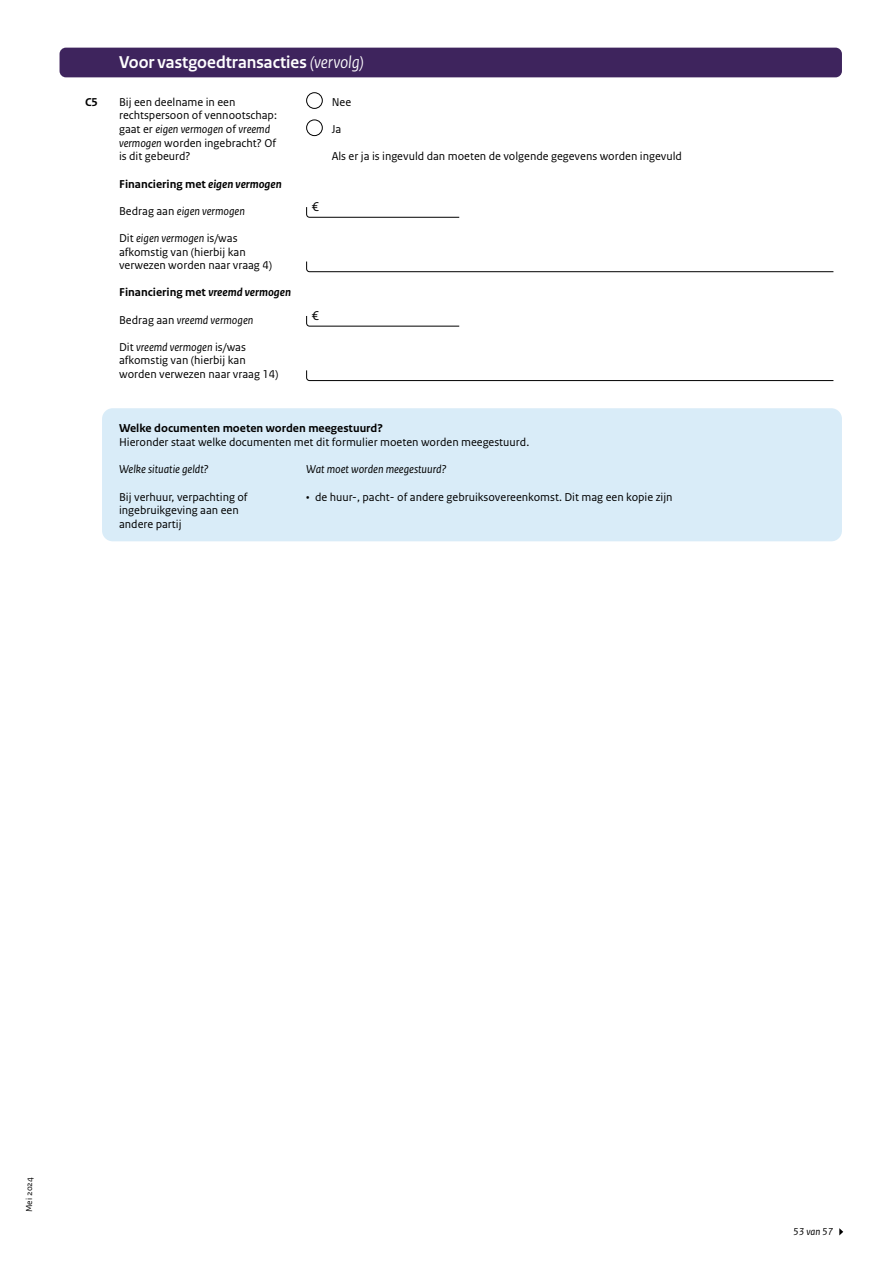
<style>
.page{position:relative;width:893px;height:1263px;background:#fff}
.page>*{position:absolute;margin:0;border:0;box-sizing:border-box;transform-origin:0 0}
.Kop_wit_inspring_niet_in_TOC{font:700 18px "Rijksoverheid Sans Heading";color:#fff}
.Tekst_invulkaders{font:13.5px "Rijksoverheid Sans Text";color:#000}
.Tekst_invulkaders-2{font:12px/13.6px "Rijksoverheid Sans Text";color:#000}
.Tekst_invulkaders_vragen_met_cijfer_of_l{font:12px/13.6px "Rijksoverheid Sans Text";color:#000}
.Tussenkop_H4{font:700 12px "Rijksoverheid Sans Text";color:#000}
.Tekst_introductie{font:12px "Rijksoverheid Sans Text";color:#000}
.Tekst_introductie_witregel{font:12px/13.6px "Rijksoverheid Sans Text";color:#000}
.Tekst_invulkaders-3{font:italic 12px "Rijksoverheid Sans Text";color:#000}
.Tekst_introductie_witregel-2{font:italic 12px "Rijksoverheid Sans Text";color:#000}
.Tekst_introductie-2{font:italic 12px "Rijksoverheid Sans Text";color:#000}
.Tekst_invulkaders_vragen_met_cijfer_of_l-2{font:700 12px "Rijksoverheid Sans Text";color:#000}
.t1{font:italic 10.5px "Rijksoverheid Sans Text";color:#000}
.t2{font:9px "Rijksoverheid Sans Text";color:#000}
.s1{font-weight:400;font-style:italic}
.s2{font-style:italic}
.s3{font-style:normal}
</style>
<div class="page">
<div style="left:306px;top:92px;width:17px;height:17px;border:1px solid #000;border-radius:50%"></div>
<div style="left:306px;top:119px;width:17px;height:17px;border:1px solid #000;border-radius:50%"></div>
<svg style="left:306px;top:207px;width:154px;height:11px"></svg>
<svg style="left:306px;top:316px;width:154px;height:11px"></svg>
<div style="left:102px;top:408px;width:740px;height:133px;background:#d9ecf8;border-radius:11px"></div>
<svg style="left:306px;top:261px;width:528px;height:12px"></svg>
<svg style="left:306px;top:370px;width:528px;height:11px"></svg>
<svg style="left:839px;top:1228px;width:4px;height:7px"></svg>
<div style="left:60px;top:48px;width:782px;height:29px;background:#3e245d;border-radius:6px"></div>
<h3 class="Kop_wit_inspring_niet_in_TOC" style="left:119px;top:52px;width:246px">Voor vastgoedtransacties <span class="s1">(vervolg)</span></h3>
<p class="Tekst_invulkaders_vragen_met_cijfer_of_l-2" style="left:85px;top:95px;width:14px">C5</p>
<p class="Tekst_invulkaders_vragen_met_cijfer_of_l" style="left:119px;top:95px;width:159px">Bij een deelname in een rechtspersoon of vennootschap: gaat er <span class="s2">eigen vermogen</span> of <span class="s2">vreemd vermogen</span> worden ingebracht? Of is dit gebeurd?</p>
<p class="Tekst_invulkaders-2" style="left:332px;top:95px;width:21px">Nee</p>
<p class="Tekst_invulkaders-2" style="left:332px;top:123px;width:11px">Ja</p>
<p class="Tekst_invulkaders-2" style="left:332px;top:150px;width:352px">Als er ja is ingevuld dan moeten de volgende gegevens worden ingevuld</p>
<h4 class="Tussenkop_H4" style="left:119px;top:177px;width:164px">Financiering met <span class="s2">eigen vermogen</span></h4>
<p class="Tekst_invulkaders-3" style="left:119px;top:204px;width:127px"><span class="s3">Bedrag aan</span> eigen vermogen</p>
<p class="Tekst_invulkaders" style="left:312px;top:199px;width:9px">€</p>
<p class="Tekst_invulkaders-2" style="left:119px;top:231px;width:155px">Dit <span class="s2">eigen vermogen</span> is/was afkomstig van (hierbij kan verwezen worden naar vraag 4)</p>
<h4 class="Tussenkop_H4" style="left:119px;top:286px;width:173px">Financiering met <span class="s2">vreemd vermogen</span></h4>
<p class="Tekst_invulkaders-3" style="left:119px;top:313px;width:136px"><span class="s3">Bedrag aan</span> vreemd vermogen</p>
<p class="Tekst_invulkaders" style="left:312px;top:308px;width:9px">€</p>
<p class="Tekst_invulkaders-2" style="left:119px;top:340px;width:161px">Dit <span class="s2">vreemd vermogen</span> is/was afkomstig van (hierbij kan worden verwezen naar vraag 14)</p>
<h4 class="Tussenkop_H4" style="left:119px;top:422px;width:265px">Welke documenten moeten worden meegestuurd?</h4>
<p class="Tekst_introductie" style="left:119px;top:435px;width:412px">Hieronder staat welke documenten met dit formulier moeten worden meegestuurd.</p>
<p class="Tekst_introductie-2" style="left:119px;top:463px;width:91px">Welke situatie geldt?</p>
<p class="Tekst_introductie_witregel" style="left:119px;top:490px;width:130px">Bij verhuur, verpachting of ingebruikgeving aan een andere partij</p>
<p class="Tekst_introductie_witregel-2" style="left:306px;top:463px;width:142px">Wat moet worden meegestuurd?</p>
<p class="Tekst_invulkaders_vragen_met_cijfer_of_l" style="left:306px;top:490px;width:368px">• de huur-, pacht- of andere gebruiksovereenkomst. Dit mag een kopie zijn</p>
<p class="t2" style="left:24px;top:1212px;width:36px;rotate:-90deg">Mei 2024</p>
<p class="t1" style="left:793px;top:1226px;width:42px">53 van 57</p>
</div>
